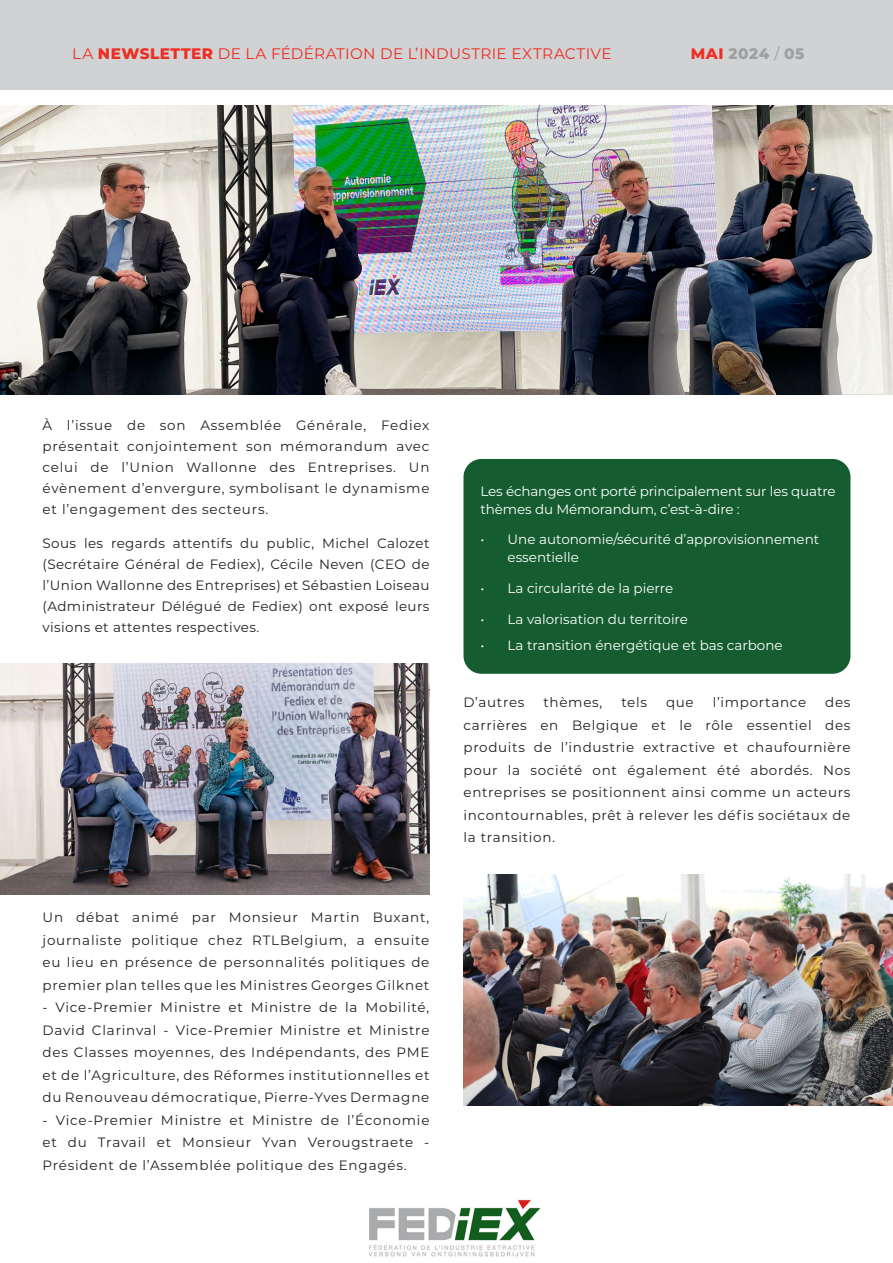
<style>
.page{position:relative;width:893px;height:1263px;background:#fff}
.page>*{position:absolute;margin:0;border:0;box-sizing:border-box;transform-origin:0 0}
.t1{font:15.3px "Montserrat";letter-spacing:.02em;color:#ee2e22}
.t2{font:800 15.3px "Montserrat";letter-spacing:.035em;color:#9d9fa2}
.Body_Quad{font:13.5px/22.5px "Montserrat";letter-spacing:.06em;color:#231f20;text-align:justify}
.t3{font:13.5px/18px "Montserrat";color:#fff}
.s1{font-weight:800}
.s2{color:#ee2e22}
.s3{font-weight:400}
</style>
<div class="page">
<img style="left:0;top:106px;width:893px;height:289px">
<div style="left:0;top:0;width:893px;height:89px;background:#d1d2d4"></div>
<img style="left:368px;top:1199px;width:173px;height:58px">
<img style="left:0;top:663px;width:429px;height:231px">
<div style="left:463px;top:459px;width:387px;height:215px;background:#155d30;border-radius:18px"></div>
<img style="left:463px;top:875px;width:430px;height:231px">
<p class="t1" style="left:72px;top:43px;width:541px">LA <span class="s1">NEWSLETTER</span> DE LA FÉDÉRATION DE L’INDUSTRIE EXTRACTIVE</p>
<p class="t2" style="left:691px;top:43px;width:115px"><span class="s2">MAI</span> 2024 <span class="s3">/</span> 05</p>
<p class="Body_Quad" style="left:43px;top:415px;width:388px;line-height:21px">À l’issue de son Assemblée Générale, Fediex présentait conjointement son mémorandum avec celui de l’Union Wallonne des Entreprises. Un évènement d’envergure, symbolisant le dynamisme et l’engagement des secteurs.</p>
<p class="Body_Quad" style="left:43px;top:532px;width:388px;line-height:21px">Sous les regards attentifs du public, Michel Calozet (Secrétaire Général de Fediex), Cécile Neven (CEO de l’Union Wallonne des Entreprises) et Sébastien Loiseau (Administrateur Délégué de Fediex) ont exposé leurs visions et attentes respectives.</p>
<p class="Body_Quad" style="left:43px;top:905px;width:388px">Un débat animé par Monsieur Martin Buxant, journaliste politique chez RTLBelgium, a ensuite eu lieu en présence de personnalités politiques de premier plan telles que les Ministres Georges Gilknet</p>
<p class="Body_Quad" style="left:43px;top:995px;width:388px">- Vice-Premier Ministre et Ministre de la Mobilité, David Clarinval - Vice-Premier Ministre et Ministre des Classes moyennes, des Indépendants, des PME et de l’Agriculture, des Réformes institutionnelles et du Renouveau démocratique, Pierre-Yves Dermagne</p>
<p class="Body_Quad" style="left:43px;top:1108px;width:388px">- Vice-Premier Ministre et Ministre de l’Économie et du Travail et Monsieur Yvan Verougstraete - Président de l’Assemblée politique des Engagés.</p>
<p class="t3" style="left:480px;top:481px;width:357px">Les échanges ont porté principalement sur les quatre thèmes du Mémorandum, c’est-à-dire :</p>
<p class="t3" style="left:507px;top:530px;width:313px;text-indent:-27px">• Une autonomie/sécurité d’approvisionnement essentielle</p>
<p class="t3" style="left:480px;top:579px;width:194px">• La circularité de la pierre</p>
<p class="t3" style="left:480px;top:610px;width:209px">• La valorisation du territoire</p>
<p class="t3" style="left:480px;top:636px;width:304px">• La transition énergétique et bas carbone</p>
<p class="Body_Quad" style="left:463px;top:691px;width:62px">D’autres</p>
<p class="Body_Quad" style="left:543px;top:691px;width:60px">thèmes,</p>
<p class="Body_Quad" style="left:621px;top:691px;width:27px">tels</p>
<p class="Body_Quad" style="left:666px;top:691px;width:29px">que</p>
<p class="Body_Quad" style="left:713px;top:691px;width:95px">l’importance</p>
<p class="Body_Quad" style="left:463px;top:691px;width:388px;text-indent:362px">des carrières en Belgique et le rôle essentiel des produits de l’industrie extractive et chaufournière pour la société ont également été abordés. Nos entreprises se positionnent ainsi comme un acteurs incontournables, prêt à relever les défis sociétaux de la transition.</p>
</div>
